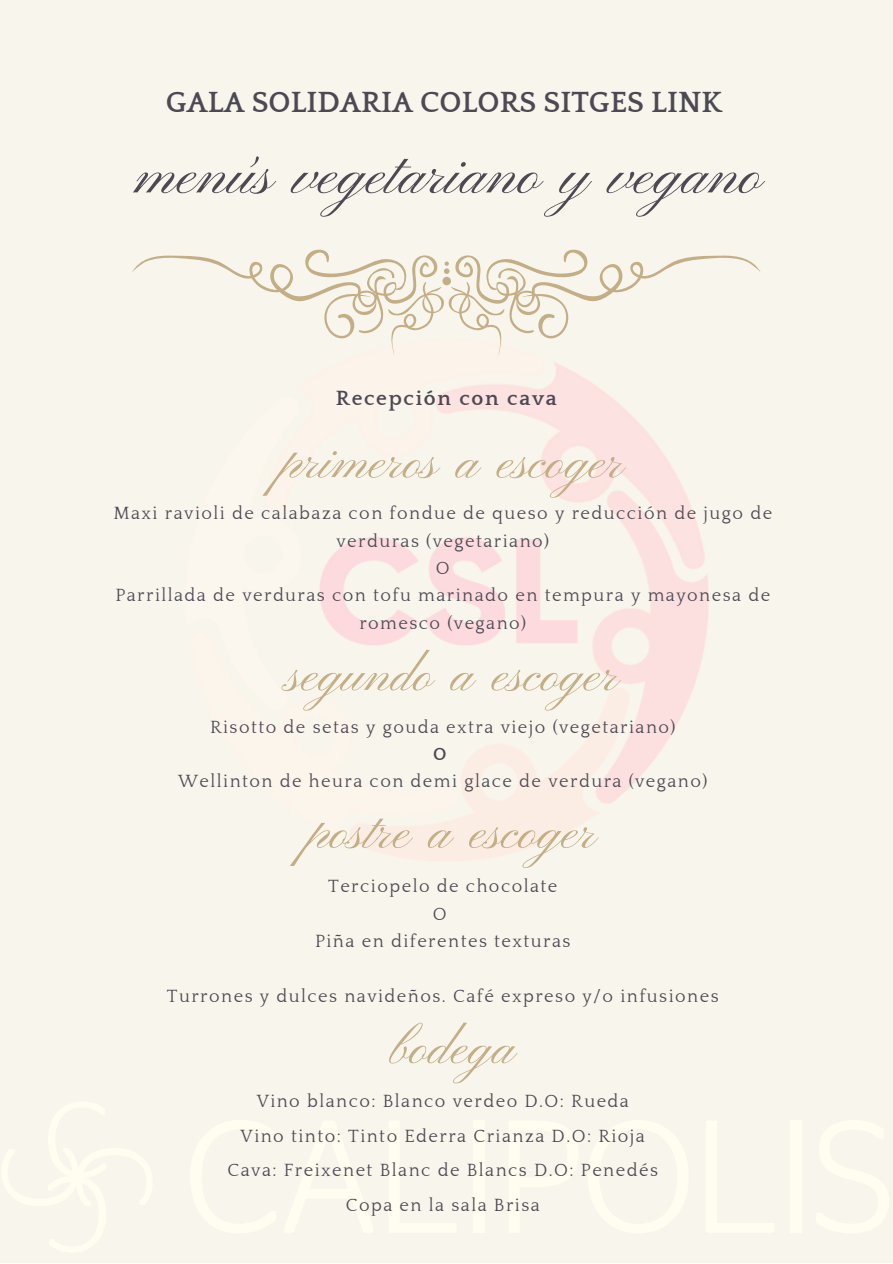
<style>
.page{position:relative;width:893px;height:1264px;background:#fff}
.page>*{position:absolute;margin:0;border:0;box-sizing:border-box;transform-origin:0 0}
.t1{font:61.5px "Pinyon Script";color:#4c4953}
.t2{font:52.5px "Pinyon Script";color:#c4ae85}
.t3{font:700 30px "Quattrocento";color:#4c4953}
.t4{font:700 21.15px "Quattrocento";letter-spacing:.08em;color:#4c4953}
.t5{font:18.15px/27.3px "Quattrocento";letter-spacing:.08em;color:#4c4953;text-align:center}
.t6{font:700 18.15px "Quattrocento";color:#4c4953}
</style>
<div class="page">
<div style="left:0;top:0;width:892px;height:1262px;background:#f8f5ec"></div>
<img style="left:319px;top:362px;width:389px;height:442px">
<div style="left:473px;top:1120px;width:11px;height:112px;background:#fffcf0"></div>
<div style="left:790px;top:1120px;width:11px;height:112px;background:#fffcf0"></div>
<svg style="left:132px;top:249px;width:628px;height:106px"></svg>
<p class="t3" style="left:166px;top:87px;width:558px">GALA SOLIDARIA COLORS SITGES LINK</p>
<p class="t1" style="left:136px;top:140px;width:629px">menús vegetariano y vegano</p>
<p class="t4" style="left:336px;top:387px;width:222px">Recepción con cava</p>
<p class="t2" style="left:283px;top:432px;width:344px">primeros a escoger</p>
<p class="t5" style="left:113px;top:500px;width:660px">Maxi ravioli de calabaza con fondue de queso y reducción de jugo de verduras (vegetariano)</p>
<p class="t5" style="left:436px;top:555px;width:15px">O</p>
<p class="t5" style="left:115px;top:582px;width:656px">Parrillada de verduras con tofu marinado en tempura y mayonesa de romesco (vegano)</p>
<p class="t2" style="left:288px;top:645px;width:334px">segundo a escoger</p>
<p class="t5" style="left:210px;top:714px;width:467px">Risotto de setas y gouda extra viejo (vegetariano)</p>
<p class="t6" style="left:433px;top:744px;width:15px">O</p>
<p class="t5" style="left:178px;top:768px;width:530px">Wellinton de heura con demi glace de verdura (vegano)</p>
<p class="t2" style="left:310px;top:802px;width:289px">postre a escoger</p>
<p class="t5" style="left:328px;top:873px;width:231px">Terciopelo de chocolate</p>
<p class="t5" style="left:433px;top:900px;width:15px">O</p>
<p class="t5" style="left:315px;top:927px;width:257px">Piña en diferentes texturas</p>
<p class="t5" style="left:167px;top:982px;width:553px">Turrones y dulces navideños. Café expreso y/o infusiones</p>
<p class="t2" style="left:391px;top:1017px;width:127px">bodega</p>
<p class="t5" style="left:257px;top:1087px;width:374px">Vino blanco: Blanco verdeo D.O: Rueda</p>
<p class="t5" style="left:241px;top:1122px;width:406px">Vino tinto: Tinto Ederra Crianza D.O: Rioja</p>
<p class="t5" style="left:227px;top:1157px;width:432px">Cava: Freixenet Blanc de Blancs D.O: Penedés</p>
<p class="t5" style="left:346px;top:1192px;width:195px">Copa en la sala Brisa</p>
</div>
